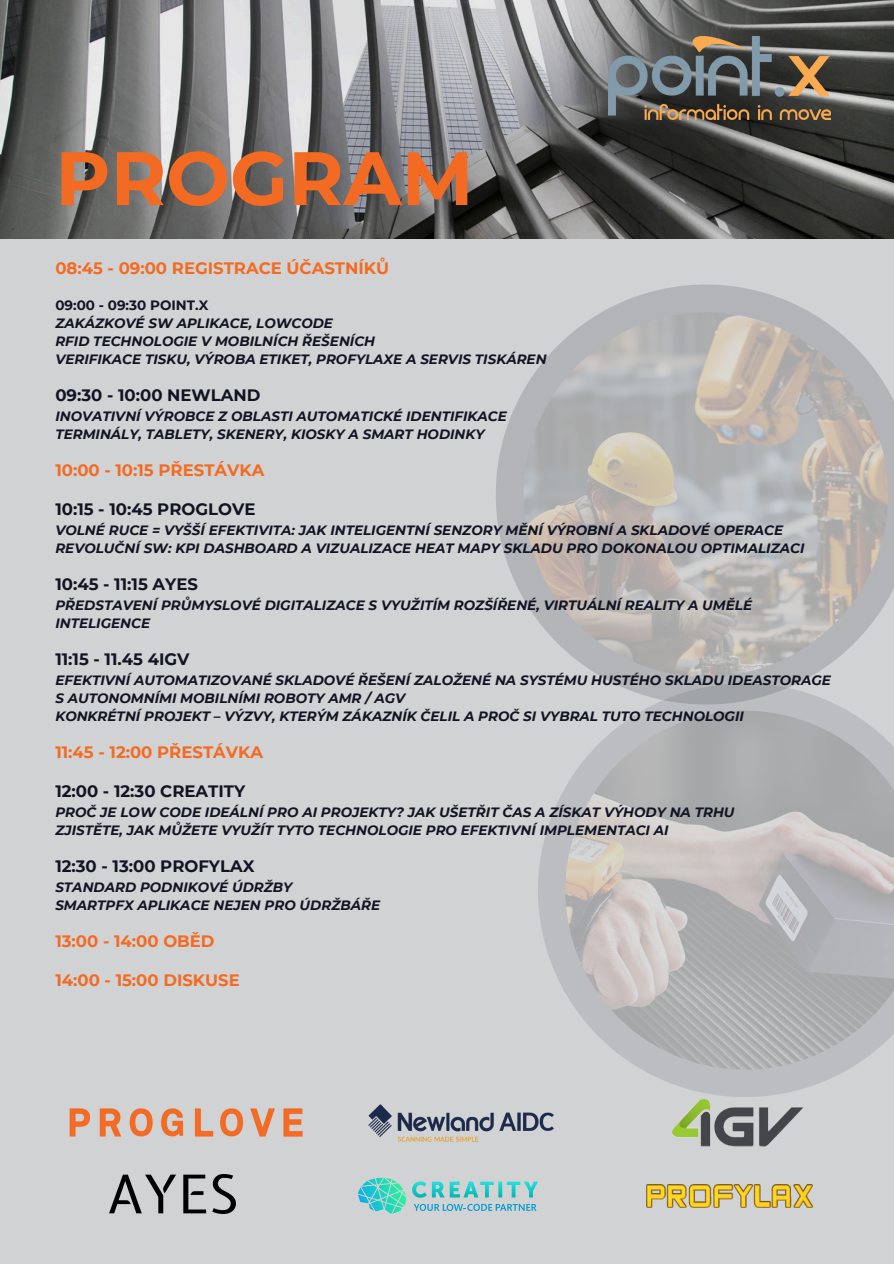
<style>
.page{position:relative;width:894px;height:1264px;background:#fff}
.page>*{position:absolute;margin:0;border:0;box-sizing:border-box;transform-origin:0 0}
.t1{font:700 75.45px "Montserrat";color:#f36b23}
.t2{font:700 16.5px "Montserrat";color:#111423}
.t3{font:700 16.5px "Montserrat";color:#f36b23}
.t4{font:italic 700 13.5px/18px "Montserrat";color:#111423}
.t5{font:700 13.5px "Montserrat";color:#111423}
</style>
<div class="page">
<div style="left:0;top:0;width:893px;height:1263px;background:#d1d2d3"></div>
<img style="left:0;top:0;width:893px;height:238px">
<svg style="left:538px;top:704px;width:310px;height:385px"></svg>
<img style="left:565px;top:710px;width:328px;height:359px">
<svg style="left:496px;top:284px;width:397px;height:420px"></svg>
<img style="left:523px;top:312px;width:364px;height:364px">
<img style="left:608px;top:37px;width:221px;height:83px">
<img style="left:69px;top:1108px;width:234px;height:29px">
<img style="left:672px;top:1056px;width:131px;height:91px">
<img style="left:646px;top:1184px;width:167px;height:23px">
<svg style="left:357px;top:1177px;width:181px;height:37px"></svg>
<img style="left:368px;top:1104px;width:186px;height:38px">
<img style="left:110px;top:1174px;width:126px;height:39px">
<p class="t1" style="left:55px;top:132px;width:419px">PROGRAM</p>
<p class="t3" style="left:55px;top:258px;width:335px">08:45 - 09:00 REGISTRACE ÚČASTNÍKŮ</p>
<h1 class="t5" style="left:55px;top:297px;width:154px">09:00 - 09:30 POINT.X</h1>
<h2 class="t4" style="left:55px;top:314px;width:279px">ZAKÁZKOVÉ SW APLIKACE, LOWCODE</h2>
<p class="t4" style="left:55px;top:332px;width:321px">RFID TECHNOLOGIE V MOBILNÍCH ŘEŠENÍCH</p>
<p class="t4" style="left:55px;top:350px;width:492px">VERIFIKACE TISKU, VÝROBA ETIKET, PROFYLAXE A SERVIS TISKÁREN</p>
<p class="t2" style="left:55px;top:385px;width:206px">09:30 - 10:00 NEWLAND</p>
<p class="t4" style="left:55px;top:407px;width:453px">INOVATIVNÍ VÝROBCE Z OBLASTI AUTOMATICKÉ IDENTIFIKACE</p>
<p class="t4" style="left:55px;top:425px;width:430px">TERMINÁLY, TABLETY, SKENERY, KIOSKY A SMART HODINKY</p>
<p class="t3" style="left:55px;top:460px;width:210px">10:00 - 10:15 PŘESTÁVKA</p>
<p class="t2" style="left:55px;top:499px;width:201px">10:15 - 10:45 PROGLOVE</p>
<h2 class="t4" style="left:55px;top:521px;width:729px">VOLNÉ RUCE = VYŠŠÍ EFEKTIVITA: JAK INTELIGENTNÍ SENZORY MĚNÍ VÝROBNÍ A SKLADOVÉ OPERACE</h2>
<p class="t4" style="left:55px;top:539px;width:750px">REVOLUČNÍ SW: KPI DASHBOARD A VIZUALIZACE HEAT MAPY SKLADU PRO DOKONALOU OPTIMALIZACI</p>
<p class="t2" style="left:55px;top:574px;width:144px">10:45 - 11:15 AYES</p>
<p class="t4" style="left:55px;top:596px;width:698px">PŘEDSTAVENÍ PRŮMYSLOVÉ DIGITALIZACE S VYUŽITÍM ROZŠÍŘENÉ, VIRTUÁLNÍ REALITY A UMĚLÉ<br>INTELIGENCE</p>
<p class="t2" style="left:55px;top:649px;width:136px">11:15 - 11.45 4IGV</p>
<p class="t4" style="left:55px;top:671px;width:776px">EFEKTIVNÍ AUTOMATIZOVANÉ SKLADOVÉ ŘEŠENÍ ZALOŽENÉ NA SYSTÉMU HUSTÉHO SKLADU IDEASTORAGE</p>
<p class="t4" style="left:55px;top:689px;width:351px">S AUTONOMNÍMI MOBILNÍMI ROBOTY AMR / AGV</p>
<p class="t4" style="left:55px;top:707px;width:690px">KONKRÉTNÍ PROJEKT – VÝZVY, KTERÝM ZÁKAZNÍK ČELIL A PROČ SI VYBRAL TUTO TECHNOLOGII</p>
<p class="t3" style="left:55px;top:742px;width:209px">11:45 - 12:00 PŘESTÁVKA</p>
<p class="t2" style="left:55px;top:781px;width:191px">12:00 - 12:30 CREATITY</p>
<h2 class="t4" style="left:55px;top:803px;width:680px">PROČ JE LOW CODE IDEÁLNÍ PRO AI PROJEKTY? JAK UŠETŘIT ČAS A ZÍSKAT VÝHODY NA TRHU</h2>
<p class="t4" style="left:55px;top:821px;width:614px">ZJISTĚTE, JAK MŮŽETE VYUŽÍT TYTO TECHNOLOGIE PRO EFEKTIVNÍ IMPLEMENTACI AI</p>
<p class="t2" style="left:55px;top:856px;width:201px">12:30 - 13:00 PROFYLAX</p>
<p class="t4" style="left:55px;top:878px;width:238px">STANDARD PODNIKOVÉ ÚDRŽBY</p>
<p class="t4" style="left:55px;top:896px;width:326px">SMARTPFX APLIKACE NEJEN PRO ÚDRŽBÁŘE</p>
<p class="t3" style="left:55px;top:931px;width:161px">13:00 - 14:00 OBĚD</p>
<p class="t3" style="left:55px;top:970px;width:186px">14:00 - 15:00 DISKUSE</p>
</div>
